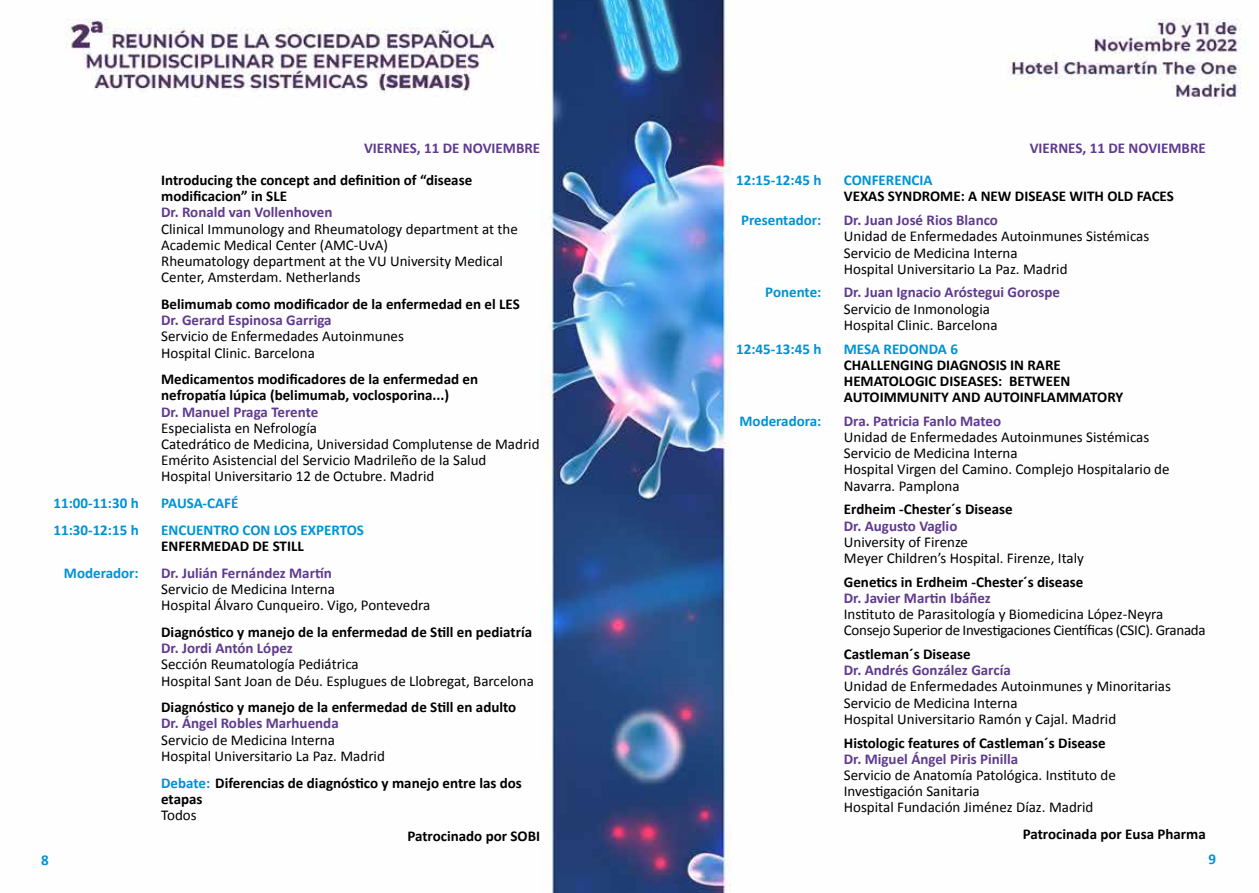
<style>
.page{position:relative;width:1259px;height:893px;background:#fff}
.page>*{position:absolute;margin:0;border:0;box-sizing:border-box;transform-origin:0 0}
.t1{font:15px/16.2px "Calibri";color:#000}
.t2{font:700 15px/16.2px "Calibri";color:#000}
.t3{font:700 15px "Calibri";color:#5f3a8f}
.t4{font:700 15px "Calibri";color:#0092d4}
.t5{font:15px/16.2px "Calibri";letter-spacing:-.02em;color:#000}
.s1{color:#0092d4}
</style>
<div class="page">
<img style="left:65px;top:0;width:1184px;height:893px">
<p class="t3" style="left:364px;top:138px;width:178px">VIERNES, 11 DE NOVIEMBRE</p>
<p class="t2" style="left:161px;top:172px;width:312px">Introducing the concept and definition of “disease modificacion” in SLE</p>
<p class="t3" style="left:161px;top:203px;width:173px">Dr. Ronald van Vollenhoven</p>
<p class="t1" style="left:161px;top:221px;width:358px">Clinical Immunology and Rheumatology department at the Academic Medical Center (AMC-UvA)<br>Rheumatology department at the VU University Medical Center, Amsterdam. Netherlands</p>
<p class="t2" style="left:161px;top:296px;width:360px">Belimumab como modificador de la enfermedad en el LES</p>
<p class="t3" style="left:161px;top:311px;width:172px">Dr. Gerard Espinosa Garriga</p>
<p class="t1" style="left:161px;top:328px;width:244px">Servicio de Enfermedades Autoinmunes<br>Hospital Clinic. Barcelona</p>
<p class="t2" style="left:161px;top:371px;width:318px">Medicamentos modificadores de la enfermedad en nefropatía lúpica (belimumab, voclosporina...)</p>
<p class="t3" style="left:161px;top:402px;width:159px">Dr. Manuel Praga Terente</p>
<p class="t1" style="left:161px;top:420px;width:380px">Especialista en Nefrología<br>Catedrático de Medicina, Universidad Complutense de Madrid Emérito Asistencial del Servicio Madrileño de la Salud Hospital Universitario 12 de Octubre. Madrid</p>
<p class="t4" style="left:54px;top:494px;width:87px">11:00-11:30 h</p>
<p class="t4" style="left:161px;top:494px;width:79px">PAUSA-CAFÉ</p>
<p class="t4" style="left:54px;top:520px;width:87px">11:30-12:15 h</p>
<p class="t4" style="left:161px;top:520px;width:204px">ENCUENTRO CON LOS EXPERTOS</p>
<p class="t2" style="left:161px;top:538px;width:144px">ENFERMEDAD DE STILL</p>
<p class="t4" style="left:64px;top:563px;width:76px">Moderador:</p>
<p class="t3" style="left:161px;top:563px;width:172px">Dr. Julián Fernández Martín</p>
<p class="t1" style="left:161px;top:581px;width:271px">Servicio de Medicina Interna<br>Hospital Álvaro Cunqueiro. Vigo, Pontevedra</p>
<p class="t2" style="left:161px;top:624px;width:372px">Diagnóstico y manejo de la enfermedad de Still en pediatría</p>
<p class="t3" style="left:161px;top:638px;width:133px">Dr. Jordi Antón López</p>
<p class="t1" style="left:161px;top:656px;width:374px">Sección Reumatología Pediátrica<br>Hospital Sant Joan de Déu. Esplugues de Llobregat, Barcelona</p>
<p class="t2" style="left:161px;top:699px;width:356px">Diagnóstico y manejo de la enfermedad de Still en adulto</p>
<p class="t3" style="left:161px;top:714px;width:179px">Dr. Ángel Robles Marhuenda</p>
<p class="t1" style="left:161px;top:732px;width:225px">Servicio de Medicina Interna<br>Hospital Universitario La Paz. Madrid</p>
<p class="t2" style="left:161px;top:774px;width:362px"><span class="s1">Debate:</span> Diferencias de diagnóstico y manejo entre las dos etapas</p>
<p class="t1" style="left:161px;top:807px;width:37px">Todos</p>
<p class="t2" style="left:407px;top:827px;width:134px">Patrocinado por SOBI</p>
<p class="t3" style="left:1029px;top:138px;width:178px">VIERNES, 11 DE NOVIEMBRE</p>
<p class="t4" style="left:736px;top:171px;width:87px">12:15-12:45 h</p>
<p class="t4" style="left:844px;top:171px;width:90px">CONFERENCIA</p>
<p class="t2" style="left:844px;top:188px;width:331px">VEXAS SYNDROME: A NEW DISEASE WITH OLD FACES</p>
<p class="t4" style="left:741px;top:211px;width:82px">Presentador:</p>
<p class="t3" style="left:844px;top:211px;width:156px">Dr. Juan José Rios Blanco</p>
<p class="t1" style="left:844px;top:228px;width:307px">Unidad de Enfermedades Autoinmunes Sistémicas<br>Servicio de Medicina Interna<br>Hospital Universitario La Paz. Madrid</p>
<p class="t4" style="left:765px;top:283px;width:58px">Ponente:</p>
<p class="t3" style="left:844px;top:283px;width:218px">Dr. Juan Ignacio Aróstegui Gorospe</p>
<p class="t1" style="left:844px;top:301px;width:155px">Servicio de Inmonologia<br>Hospital Clinic. Barcelona</p>
<p class="t4" style="left:736px;top:339px;width:87px">12:45-13:45 h</p>
<p class="t4" style="left:844px;top:339px;width:116px">MESA REDONDA 6</p>
<p class="t2" style="left:844px;top:357px;width:281px">CHALLENGING DIAGNOSIS IN RARE<br>HEMATOLOGIC DISEASES: BETWEEN<br>AUTOIMMUNITY AND AUTOINFLAMMATORY</p>
<p class="t4" style="left:739px;top:411px;width:83px">Moderadora:</p>
<p class="t3" style="left:844px;top:411px;width:159px">Dra. Patricia Fanlo Mateo</p>
<p class="t1" style="left:844px;top:429px;width:327px">Unidad de Enfermedades Autoinmunes Sistémicas Servicio de Medicina Interna<br>Hospital Virgen del Camino. Complejo Hospitalario de Navarra. Pamplona</p>
<p class="t2" style="left:844px;top:501px;width:170px">Erdheim -Chester´s Disease</p>
<p class="t3" style="left:844px;top:516px;width:115px">Dr. Augusto Vaglio</p>
<p class="t1" style="left:844px;top:534px;width:242px">University of Firenze<br>Meyer Children’s Hospital. Firenze, Italy</p>
<p class="t2" style="left:844px;top:574px;width:241px">Genetics in Erdheim -Chester´s disease</p>
<p class="t3" style="left:844px;top:588px;width:149px">Dr. Javier Martin Ibáñez</p>
<p class="t5" style="left:844px;top:606px;width:363px">Instituto de Parasitología y Biomedicina López-Neyra<br>Consejo Superior de Investigaciones Científicas (CSIC). Granada</p>
<p class="t2" style="left:844px;top:646px;width:128px">Castleman´s Disease</p>
<p class="t3" style="left:844px;top:661px;width:168px">Dr. Andrés González García</p>
<p class="t1" style="left:844px;top:678px;width:328px">Unidad de Enfermedades Autoinmunes y Minoritarias<br>Servicio de Medicina Interna<br>Hospital Universitario Ramón y Cajal. Madrid</p>
<p class="t2" style="left:844px;top:734px;width:263px">Histologic features of Castleman´s Disease</p>
<p class="t3" style="left:844px;top:749px;width:176px">Dr. Miguel Ángel Piris Pinilla</p>
<p class="t1" style="left:844px;top:767px;width:273px">Servicio de Anatomía Patológica. Instituto de<br>Investigación Sanitaria<br>Hospital Fundación Jiménez Díaz. Madrid</p>
<p class="t2" style="left:1022px;top:826px;width:185px">Patrocinada por Eusa Pharma</p>
<p class="t4" style="left:41px;top:851px;width:9px">8</p>
<p class="t4" style="left:1208px;top:849px;width:9px">9</p>
</div>
